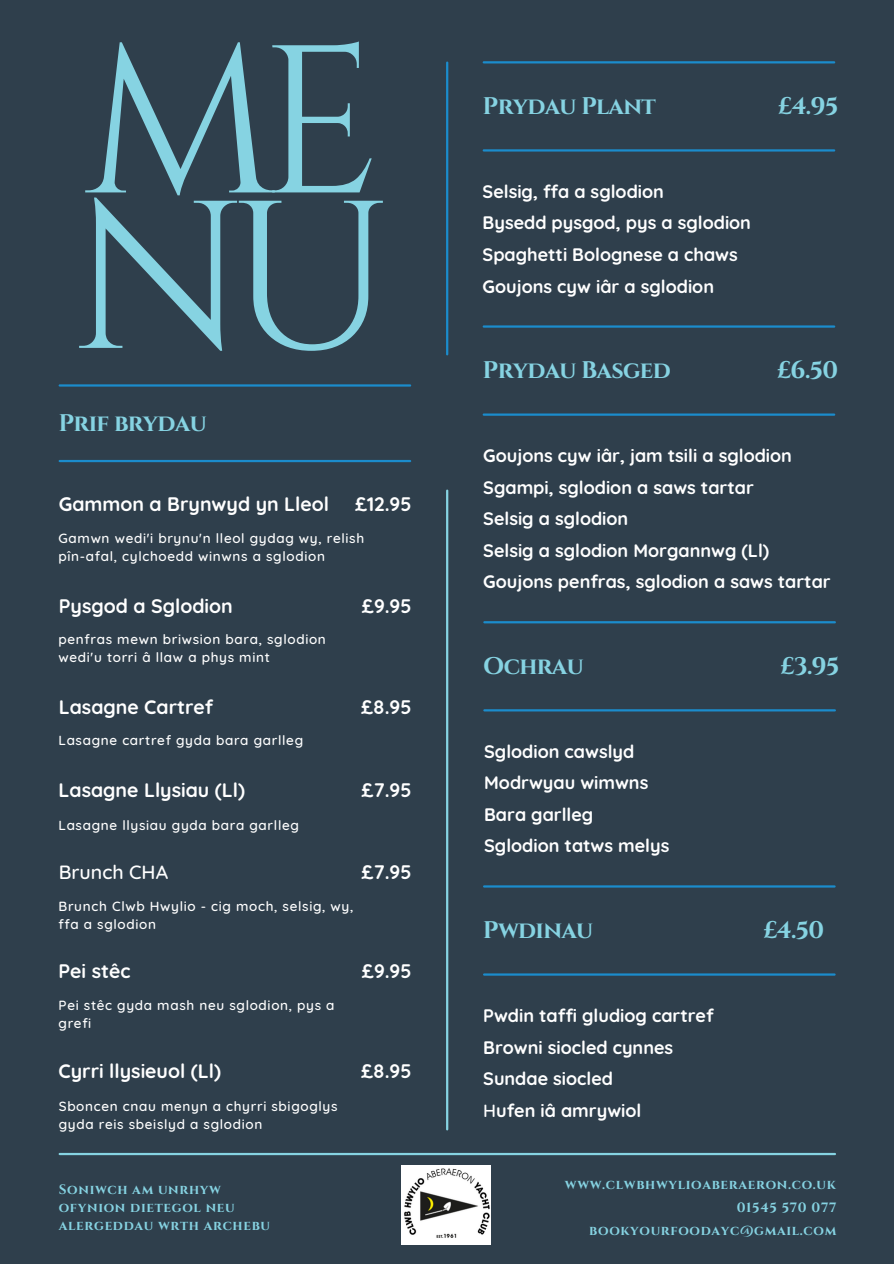
<style>
.page{position:relative;width:894px;height:1264px;background:#fff}
.page>*{position:absolute;margin:0;border:0;box-sizing:border-box;transform-origin:0 0}
.t1{font:210.15px "Cinzel";color:#86d3e2}
.t2{font:700 24px "Cinzel";letter-spacing:-.03em;color:#86d3e2}
.t3{font:700 19.5px "Quicksand";color:#fff}
.t4{font:500 19.5px "Quicksand";color:#fff}
.t5{font:700 18px "Quicksand";color:#fff}
.t6{font:500 13.5px/18px "Quicksand";letter-spacing:.05em;color:#fff}
.t7{font:700 13.5px/18px "Cinzel";letter-spacing:.05em;color:#86d3e2}
.s1{font-weight:500}
</style>
<div class="page">
<div style="left:0;top:0;width:893px;height:1263px;background:#2f3f4c"></div>
<hr style="left:60px;top:384px;width:350px;height:2px;background:#1b8ccc">
<hr style="left:483px;top:61px;width:351px;height:2px;background:#1b8ccc">
<hr style="left:484px;top:885px;width:350px;height:2px;background:#1b8ccc">
<hr style="left:60px;top:1152px;width:774px;height:3px;background:#86d3e2">
<hr style="left:60px;top:460px;width:350px;height:2px;background:#1b8ccc">
<hr style="left:483px;top:149px;width:351px;height:2px;background:#1b8ccc">
<hr style="left:484px;top:973px;width:350px;height:2px;background:#1b8ccc">
<hr style="left:446px;top:63px;width:2px;height:291px;background:#1b8ccc">
<hr style="left:446px;top:490px;width:2px;height:639px;background:#86d3e2">
<hr style="left:483px;top:325px;width:351px;height:3px;background:#1b8ccc">
<hr style="left:483px;top:413px;width:351px;height:3px;background:#1b8ccc">
<hr style="left:484px;top:621px;width:350px;height:2px;background:#1b8ccc">
<hr style="left:484px;top:709px;width:350px;height:2px;background:#1b8ccc">
<img style="left:401px;top:1165px;width:89px;height:79px">
<p class="t1" style="left:82px;top:-12px;width:300px">ME</p>
<p class="t1" style="left:70px;top:144px;width:325px">NU</p>
<p class="t2" style="left:59px;top:407px;width:149px">Prif brydau</p>
<p class="t3" style="left:59px;top:491px;width:272px">Gammon a Brynwyd yn Lleol</p>
<p class="t3" style="left:355px;top:491px;width:58px">£12.95</p>
<p class="t6" style="left:59px;top:528px;width:307px">Gamwn wedi'i brynu'n lleol gydag wy, relish pîn-afal, cylchoedd winwns a sglodion</p>
<p class="t3" style="left:59px;top:593px;width:175px">Pysgod a Sglodion</p>
<p class="t6" style="left:59px;top:630px;width:269px">penfras mewn briwsion bara, sglodion wedi'u torri â llaw a phys mint</p>
<p class="t3" style="left:59px;top:694px;width:156px">Lasagne Cartref</p>
<p class="t6" style="left:59px;top:731px;width:246px">Lasagne cartref gyda bara garlleg</p>
<p class="t3" style="left:362px;top:593px;width:51px">£9.95</p>
<p class="t3" style="left:361px;top:694px;width:52px">£8.95</p>
<p class="t3" style="left:59px;top:777px;width:188px">Lasagne Llysiau (Ll)</p>
<p class="t6" style="left:59px;top:816px;width:242px">Lasagne llysiau gyda bara garlleg</p>
<p class="t3" style="left:361px;top:777px;width:52px">£7.95</p>
<p class="t4" style="left:59px;top:859px;width:111px">Brunch CHA</p>
<p class="t6" style="left:59px;top:897px;width:296px">Brunch Clwb Hwylio - cig moch, selsig, wy, ffa a sglodion</p>
<p class="t3" style="left:361px;top:859px;width:52px">£7.95</p>
<p class="t3" style="left:59px;top:958px;width:73px">Pei stêc</p>
<p class="t6" style="left:59px;top:995px;width:277px">Pei stêc gyda mash neu sglodion, pys a grefi</p>
<p class="t3" style="left:362px;top:958px;width:51px">£9.95</p>
<p class="t3" style="left:59px;top:1058px;width:164px">Cyrri llysieuol (Ll)</p>
<p class="t6" style="left:59px;top:1096px;width:280px">Sboncen cnau menyn a chyrri sbigoglys gyda reis sbeislyd a sglodion</p>
<p class="t3" style="left:361px;top:1058px;width:52px">£8.95</p>
<p class="t7" style="left:59px;top:1180px;width:213px">Soniwch am unrhyw ofynion dietegol neu alergeddau wrth archebu</p>
<p class="t2" style="left:482px;top:90px;width:175px">Prydau Plant</p>
<p class="t2" style="left:777px;top:90px;width:62px">£4.95</p>
<p class="t5" style="left:482px;top:180px;width:183px">Selsig, ffa a sglodion</p>
<p class="t5" style="left:482px;top:211px;width:270px">Bysedd pysgod, pys a sglodion</p>
<p class="t5" style="left:482px;top:243px;width:257px">Spaghetti Bolognese a chaws</p>
<p class="t5" style="left:482px;top:274px;width:233px">Goujons cyw iâr a sglodion</p>
<p class="t2" style="left:482px;top:354px;width:190px">Prydau Basged</p>
<p class="t2" style="left:776px;top:354px;width:63px">£6.50</p>
<p class="t5" style="left:483px;top:444px;width:310px">Goujons cyw iâr, jam tsili a sglodion</p>
<p class="t5" style="left:483px;top:475px;width:272px">Sgampi, sglodion a saws tartar</p>
<p class="t5" style="left:483px;top:507px;width:147px">Selsig a sglodion</p>
<p class="t5" style="left:483px;top:538px;width:287px">Selsig a sglodion Morgannwg (Ll)</p>
<p class="t5" style="left:483px;top:570px;width:349px">Goujons penfras, sglodion a saws tartar</p>
<p class="t2" style="left:483px;top:650px;width:102px">Ochrau</p>
<p class="t2" style="left:780px;top:650px;width:61px">£3.95</p>
<p class="t5" style="left:484px;top:739px;width:152px">Sglodion cawslyd</p>
<p class="t5" style="left:484px;top:771px;width:166px">Modrwyau wimwns</p>
<p class="t5" style="left:484px;top:803px;width:111px">Bara garlleg</p>
<p class="t5" style="left:484px;top:834px;width:187px">Sglodion tatws melys</p>
<p class="t2" style="left:483px;top:914px;width:112px">Pwdinau</p>
<p class="t2" style="left:763px;top:914px;width:62px">£4.50</p>
<p class="t5" style="left:483px;top:1004px;width:232px">Pwdin taffi gludiog cartref</p>
<p class="t5" style="left:483px;top:1035px;width:191px">Browni siocled cynnes</p>
<p class="t5" style="left:483px;top:1067px;width:131px">Sundae siocled</p>
<p class="t5" style="left:483px;top:1098px;width:160px"><span class="s1">H</span>ufen iâ amrywiol</p>
<p class="t7" style="left:565px;top:1175px;width:272px">www.clwbhwylioaberaeron.co.uk</p>
<p class="t7" style="left:589px;top:1221px;width:248px">bookyourfoodayc@gmail.com</p>
<p class="t7" style="left:736px;top:1198px;width:101px">01545 570 077</p>
</div>
